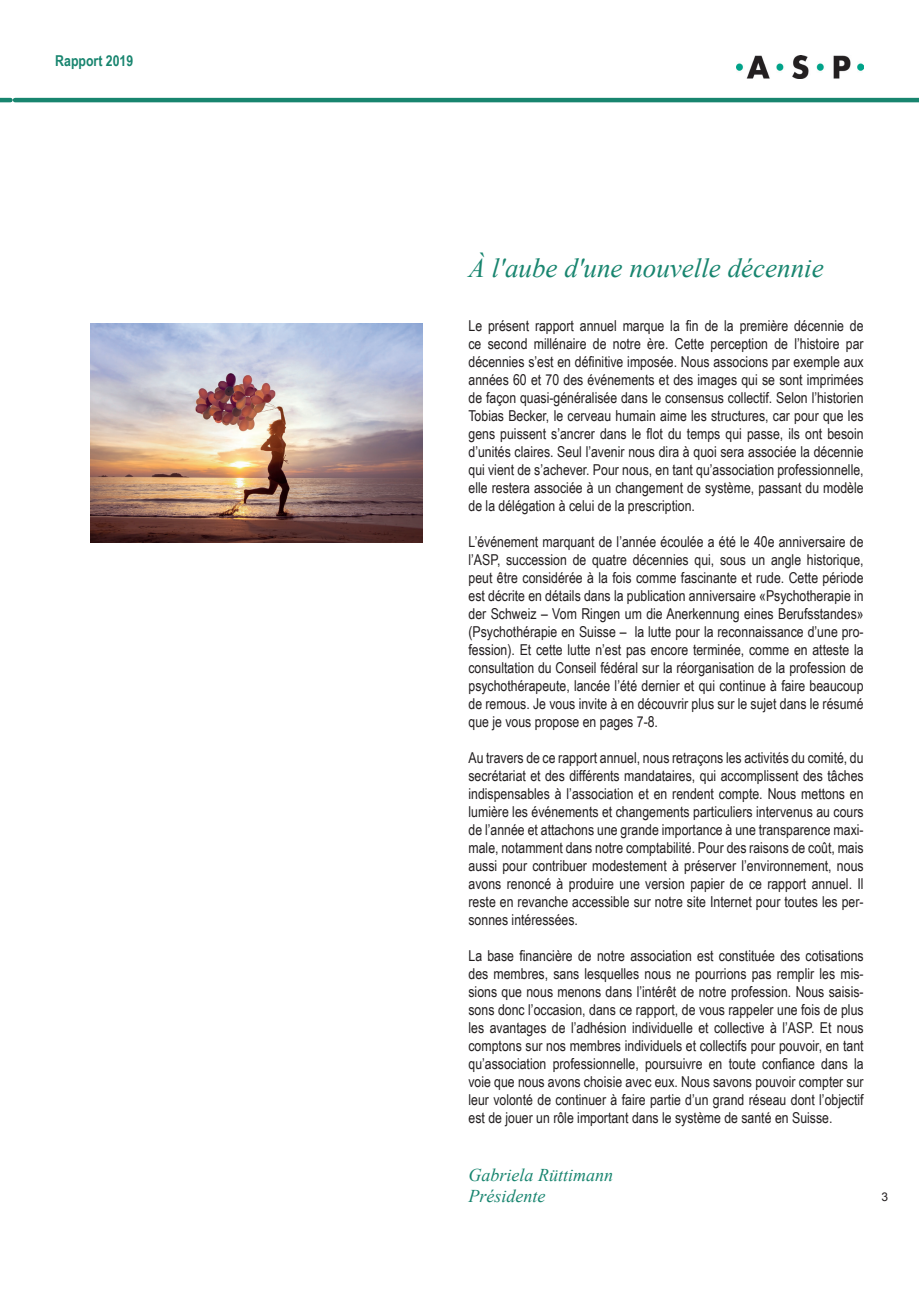
<style>
.page{position:relative;width:919px;height:1289px;background:#fff}
.page>*{position:absolute;margin:0;border:0;box-sizing:border-box;transform-origin:0 0}
.t1{font:italic 27px "Times New Roman";color:#18856f}
.t2{font:italic 18px/21.6px "Times New Roman";color:#18856f}
.t3{font:15px/18px "Arial Narrow";color:#231f20;text-align:justify}
.t4{font:700 15px "Arial Narrow";color:#18856f}
.t5{font:12px "Arial";color:#231f20}
</style>
<div class="page">
<img style="left:736px;top:55px;width:127px;height:23px">
<hr style="left:15px;top:98px;width:903px;height:4px;background:#18856f">
<hr style="left:0;top:98px;width:11px;height:4px;background:#18856f">
<img style="left:91px;top:323px;width:331px;height:219px">
<p class="t4" style="left:55px;top:50px;width:79px">Rapport 2019</p>
<h1 class="t1" style="left:468px;top:249px;width:356px">À l'aube d'une nouvelle décennie</h1>
<p class="t3" style="left:468px;top:316px;width:396px">Le présent rapport annuel marque la fin de la première décennie de ce second millénaire de notre ère. Cette perception de l’histoire par décennies s’est en définitive imposée. Nous associons par exemple aux années 60 et 70 des événements et des images qui se sont imprimées de façon quasi-généralisée dans le consensus collectif. Selon l’historien Tobias Becker, le cerveau humain aime les structures, car pour que les gens puissent s’ancrer dans le flot du temps qui passe, ils ont besoin d’unités claires. Seul l’avenir nous dira à quoi sera associée la décennie qui vient de s’achever. Pour nous, en tant qu’association professionnelle, elle restera associée à un changement de système, passant du modèle de la délégation à celui de la prescription.</p>
<p class="t3" style="left:468px;top:532px;width:396px">L’événement marquant de l’année écoulée a été le 40e anniversaire de l’ASP, succession de quatre décennies qui, sous un angle historique, peut être considérée à la fois comme fascinante et rude. Cette période est décrite en détails dans la publication anniversaire «Psychotherapie in der Schweiz – Vom Ringen um die Anerkennung eines Berufsstandes» (Psychothérapie en Suisse – la lutte pour la reconnaissance d’une pro&shy;fession). Et cette lutte n’est pas encore terminée, comme en atteste la consultation du Conseil fédéral sur la réorganisation de la profession de psychothérapeute, lancée l’été dernier et qui continue à faire beaucoup de remous. Je vous invite à en découvrir plus sur le sujet dans le résumé que je vous propose en pages 7-8.</p>
<p class="t3" style="left:468px;top:748px;width:396px">Au travers de ce rapport annuel, nous retraçons les activités du comité, du secrétariat et des différents mandataires, qui accomplissent des tâches indispensables à l’association et en rendent compte. Nous mettons en lumière les événements et changements particuliers intervenus au cours de l’année et attachons une grande importance à une transparence maxi&shy;male, notamment dans notre comptabilité. Pour des raisons de coût, mais aussi pour contribuer modestement à préserver l’environnement, nous avons renoncé à produire une version papier de ce rapport annuel. Il reste en revanche accessible sur notre site Internet pour toutes les per&shy;sonnes intéressées.</p>
<p class="t3" style="left:468px;top:946px;width:396px">La base financière de notre association est constituée des cotisations des membres, sans lesquelles nous ne pourrions pas remplir les mis&shy;sions que nous menons dans l’intérêt de notre profession. Nous saisis&shy;sons donc l’occasion, dans ce rapport, de vous rappeler une fois de plus les avantages de l’adhésion individuelle et collective à l’ASP. Et nous comptons sur nos membres individuels et collectifs pour pouvoir, en tant qu’association professionnelle, poursuivre en toute confiance dans la voie que nous avons choisie avec eux. Nous savons pouvoir compter sur leur volonté de continuer à faire partie d’un grand réseau dont l’objectif est de jouer un rôle important dans le système de santé en Suisse.</p>
<p class="t2" style="left:468px;top:1163px;width:146px">Gabriela Rüttimann<br>Présidente</p>
<p class="t5" style="left:881px;top:1188px;width:8px">3</p>
</div>
